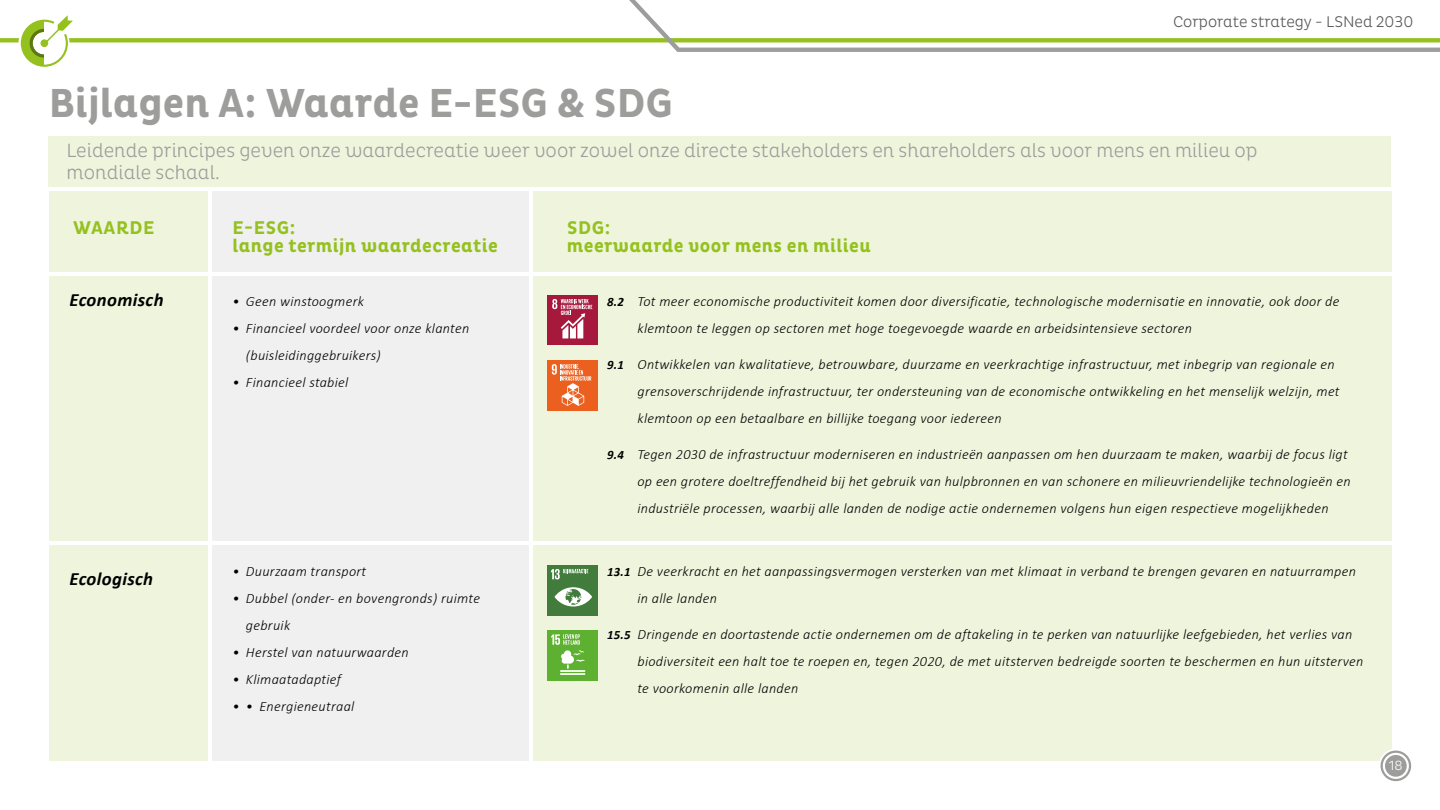
<style>
.page{position:relative;width:1440px;height:810px;background:#fff}
.page>*{position:absolute;margin:0;border:0;box-sizing:border-box;transform-origin:0 0}
.t1{font:700 41.25px "Pluto Cond";color:#9d9d9c}
.t2{font:300 19.5px/21.8px "Pluto Cond";color:#9d9d9c}
.t3{font:700 18.75px/18px "Pluto Cond";letter-spacing:.02em;color:#95c11f}
.t4{font:italic 700 18.75px "Calibri";letter-spacing:.02em;color:#000}
.t5{font:300 15.75px "Pluto Cond";color:#575756}
.t6{font:italic 300 14.25px/27px "Calibri";letter-spacing:.02em;color:#000}
.t7{font:300 13.5px "Pluto Cond";color:#fff}
.t8{font:italic 700 12.75px "Calibri";color:#000}
</style>
<div class="page">
<div style="left:210px;top:191px;width:321px;height:570px;background:#f0f0f0"></div>
<div style="left:531px;top:191px;width:860px;height:570px;background:#eff5dd"></div>
<div style="left:49px;top:191px;width:161px;height:570px;background:#eff5dd"></div>
<hr style="left:209px;top:191px;width:3px;height:619px;background:#fff">
<hr style="left:529px;top:191px;width:4px;height:619px;background:#fff">
<hr style="left:44px;top:272px;width:1364px;height:3px;background:#fff">
<hr style="left:44px;top:541px;width:1364px;height:3px;background:#fff">
<div style="left:48px;top:136px;width:1343px;height:51px;background:#eff5dd"></div>
<svg style="left:1379px;top:749px;width:34px;height:34px"></svg>
<div style="left:1385px;top:755px;width:22px;height:22px;background:#9d9d9c;border-radius:50%"></div>
<div style="left:1381px;top:751px;width:30px;height:30px;border:2px solid #9d9d9c;border-radius:50%"></div>
<div style="left:548px;top:295px;width:50px;height:49px;background:#a6183c"></div>
<svg style="left:552px;top:299px;width:40px;height:39px"></svg>
<div style="left:548px;top:360px;width:50px;height:51px;background:#eb601f"></div>
<svg style="left:552px;top:364px;width:39px;height:42px"></svg>
<div style="left:548px;top:565px;width:50px;height:51px;background:#427c3c"></div>
<svg style="left:555px;top:587px;width:37px;height:20px"></svg>
<svg style="left:551px;top:569px;width:37px;height:10px"></svg>
<div style="left:548px;top:630px;width:50px;height:51px;background:#5eb130"></div>
<hr style="left:560px;top:670px;width:25px;height:2px;background:#fff">
<hr style="left:560px;top:673px;width:25px;height:2px;background:#fff">
<svg style="left:551px;top:634px;width:34px;height:35px"></svg>
<svg style="left:0;top:0;width:1440px;height:67px"></svg>
<h1 class="t1" style="left:49px;top:80px;width:626px">Bijlagen A: Waarde E-ESG &amp; SDG</h1>
<p class="t5" style="left:1173px;top:16px;width:242px">Corporate strategy - LSNed 2030</p>
<h2 class="t2" style="left:67px;top:141px;width:1193px">Leidende principes geven onze waardecreatie weer voor zowel onze directe stakeholders en shareholders als voor mens en milieu op mondiale schaal.</h2>
<h3 class="t3" style="left:73px;top:220px;width:83px">WAARDE</h3>
<h3 class="t3" style="left:233px;top:219px;width:267px">E-ESG:<br>lange termijn waardecreatie</h3>
<h3 class="t3" style="left:567px;top:219px;width:305px">SDG:<br>meerwaarde voor mens en milieu</h3>
<h3 class="t4" style="left:69px;top:292px;width:96px">Economisch</h3>
<p class="t8" style="left:607px;top:297px;width:18px">8.2</p>
<p class="t6" style="left:637px;top:289px;width:703px">Tot meer economische productiviteit komen door diversificatie, technologische modernisatie en innovatie, ook door de klemtoon te leggen op sectoren met hoge toegevoegde waarde en arbeidsintensieve sectoren</p>
<p class="t6" style="left:232px;top:289px;width:133px">• Geen winstoogmerk</p>
<p class="t6" style="left:246px;top:316px;width:225px;text-indent:-13px">• Financieel voordeel voor onze klanten (buisleidinggebruikers)</p>
<p class="t6" style="left:232px;top:370px;width:117px">• Financieel stabiel</p>
<p class="t6" style="left:637px;top:352px;width:704px">Ontwikkelen van kwalitatieve, betrouwbare, duurzame en veerkrachtige infrastructuur, met inbegrip van regionale en grensoverschrijdende infrastructuur, ter ondersteuning van de economische ontwikkeling en het menselijk welzijn, met klemtoon op een betaalbare en billijke toegang voor iedereen</p>
<p class="t6" style="left:637px;top:442px;width:715px">Tegen 2030 de infrastructuur moderniseren en industrieën aanpassen om hen duurzaam te maken, waarbij de focus ligt op een grotere doeltreffendheid bij het gebruik van hulpbronnen en van schonere en milieuvriendelijke technologieën en industriële processen, waarbij alle landen de nodige actie ondernemen volgens hun eigen respectieve mogelijkheden</p>
<p class="t8" style="left:607px;top:360px;width:18px">9.1</p>
<p class="t8" style="left:607px;top:450px;width:18px">9.4</p>
<h3 class="t4" style="left:69px;top:571px;width:85px">Ecologisch</h3>
<p class="t6" style="left:232px;top:559px;width:135px">• Duurzaam transport</p>
<p class="t6" style="left:246px;top:586px;width:236px;text-indent:-13px">• Dubbel (onder- en bovengronds) ruimte gebruik</p>
<p class="t6" style="left:232px;top:640px;width:178px">• Herstel van natuurwaarden</p>
<p class="t6" style="left:232px;top:667px;width:110px">• Klimaatadaptief</p>
<p class="t6" style="left:232px;top:694px;width:123px">• • Energieneutraal</p>
<p class="t6" style="left:637px;top:559px;width:720px">De veerkracht en het aanpassingsvermogen versterken van met klimaat in verband te brengen gevaren en natuurrampen in alle landen</p>
<p class="t6" style="left:637px;top:622px;width:727px">Dringende en doortastende actie ondernemen om de aftakeling in te perken van natuurlijke leefgebieden, het verlies van biodiversiteit een halt toe te roepen en, tegen 2020, de met uitsterven bedreigde soorten te beschermen en hun uitsterven te voorkomenin alle landen</p>
<p class="t8" style="left:607px;top:567px;width:25px">13.1</p>
<p class="t8" style="left:607px;top:630px;width:25px">15.5</p>
<p class="t7" style="left:1389px;top:760px;width:15px">18</p>
</div>
